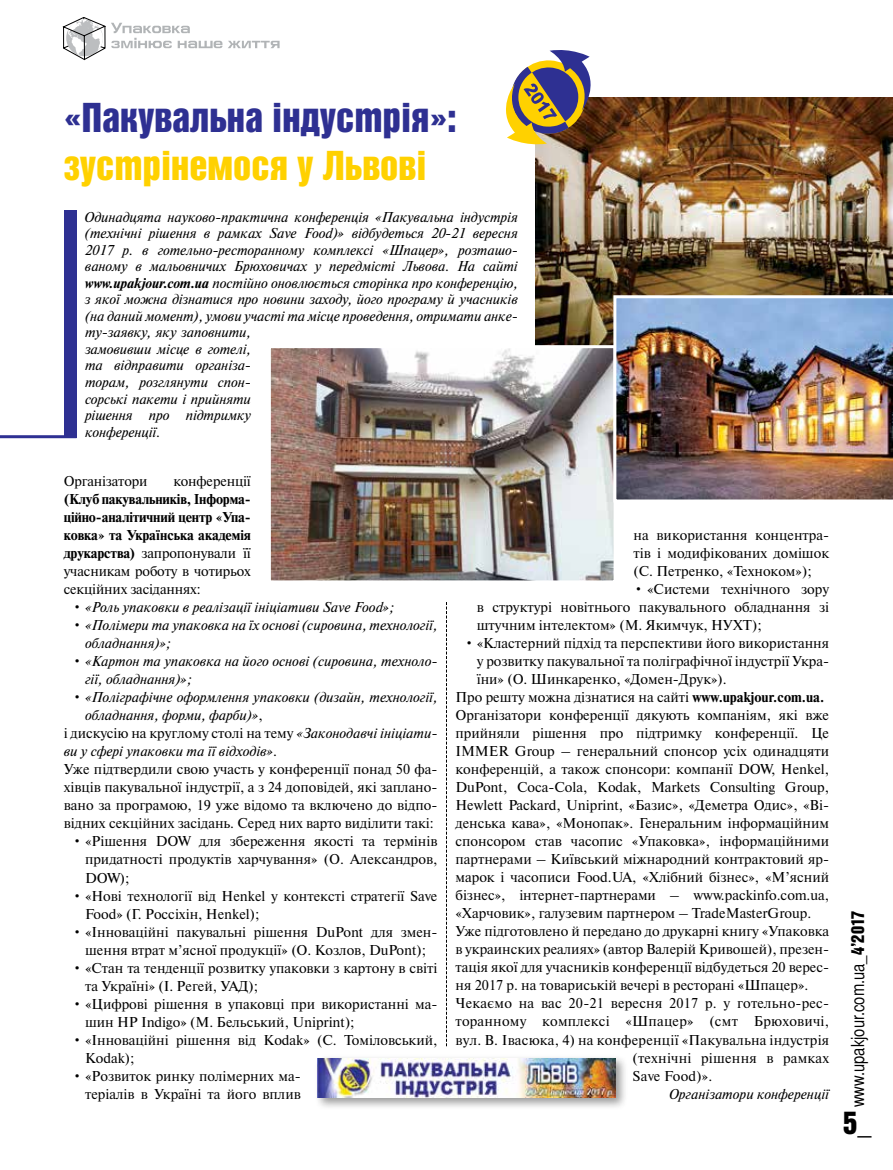
<style>
.page{position:relative;width:893px;height:1170px;background:#fff}
.page>*{position:absolute;margin:0;border:0;box-sizing:border-box;transform-origin:0 0}
.t1{font:40.5px "Bastion Kontrast Alt C";color:#2e3092}
.t2{font:40.5px "Bastion Kontrast Alt C";color:#ffd100}
.t3{font:31.5px "Bastion Kontrast Alt C";color:#000}
.t4{font:18px "Bastion C";color:#000}
.t5{font:14.25px/18px "Newton C";color:#000}
.t6{font:italic 14.25px/16.5px "Newton C";letter-spacing:-.005em;color:#000}
.t7{font:700 14.25px/18px "Newton C";letter-spacing:-.01em;color:#000;text-align:justify}
.s1{font-weight:700}
.s2{font-weight:400}
.s3{font-style:normal}
.s4{font-style:italic}
.s5{font-family:"Bastion Kontrast Alt C"}
</style>
<div class="page">
<svg style="left:63px;top:17px;width:159px;height:43px"></svg>
<svg style="left:228px;top:41px;width:52px;height:7px"></svg>
<hr style="left:0;top:435px;width:77px;height:3px;background:#2e3092">
<svg style="left:446px;top:602px;width:1px;height:444px"></svg>
<img style="left:536px;top:98px;width:357px;height:247px">
<img style="left:272px;top:349px;width:341px;height:230px">
<div style="left:268px;top:345px;width:349px;height:238px;border:3px solid #fff"></div>
<img style="left:613px;top:295px;width:280px;height:207px">
<svg style="left:506px;top:50px;width:96px;height:97px"></svg>
<div style="left:64px;top:210px;width:13px;height:228px;background:#2e3092"></div>
<div style="left:314px;top:1053px;width:314px;height:57px;background:#000;opacity:.4"></div>
<img style="left:318px;top:1057px;width:297px;height:40px">
<h1 class="t1" style="left:64px;top:97px;width:395px">«Пакувальна індустрія»:</h1>
<h1 class="t2" style="left:64px;top:145px;width:364px">зустрінемося у Львові</h1>
<p class="t6" style="left:85px;top:209px;width:434px">Одинадцята науково-практична конференція «Пакувальна індустрія (технічні рішення в рамках Save Food)» відбудеться 20-21 вересня 2017 р. в готельно-ресторанному комплексі «Шпацер», розташо&shy;ваному в мальовничих Брюховичах у передмісті Львова. На сайті <span class="s1">www.upakjour.com.ua</span> постійно оновлюється сторінка про конференцію, з якої можна дізнатися про новини заходу, його програму й учасників (на даний момент), умови участі та місце проведення, отримати анке&shy;ту-заявку, яку заповнити,<br>замовивши місце в готелі,<br>та відправити організа-<br>торам, розглянути спон-<br>сорські пакети і прийняти<br>рішення про підтримку<br>конференції.</p>
<p class="t5" style="left:64px;top:472px;width:85px">Організатори</p>
<p class="t5" style="left:173px;top:472px;width:79px">конференції</p>
<p class="t7" style="left:64px;top:490px;width:189px">(Клуб пакувальників, Інформа&shy;ційно-аналітичний центр «Упа&shy;ковка» та Українська академія друкарства) <span class="s2">запропонували її учасникам роботу в чотирьох секційних засіданнях:</span></p>
<p class="t6" style="left:72px;top:599px;width:323px"><span class="s3">•</span> «Роль упаковки в реалізації ініціативи Save Food»;</p>
<p class="t6" style="left:85px;top:616px;width:354px;line-height:18px;text-indent:-13px"><span class="s3">•</span> «Полімери та упаковка на їх основі (сировина, технології, обладнання)»;</p>
<p class="t6" style="left:85px;top:652px;width:354px;line-height:18px;text-indent:-13px"><span class="s3">•</span> «Картон та упаковка на його основі (сировина, техноло&shy;гії, обладнання)»;</p>
<p class="t6" style="left:72px;top:689px;width:367px"><span class="s3">•</span> «Поліграфічне оформлення упаковки (дизайн, технології,</p>
<p class="t6" style="left:85px;top:707px;width:179px">обладнання, форми, фарби)»<span class="s3">,</span></p>
<p class="t5" style="left:64px;top:724px;width:375px">і дискусію на круглому столі на тему <span class="s4">«Законодавчі ініціати-</span></p>
<p class="t6" style="left:64px;top:743px;width:215px">ви у сфері упаковки та її відходів»<span class="s3">.</span></p>
<p class="t5" style="left:64px;top:760px;width:375px">Уже підтвердили свою участь у конференції понад 50 фа-</p>
<p class="t5" style="left:64px;top:778px;width:375px">хівців пакувальної індустрії, а з 24 доповідей, які заплано-</p>
<p class="t5" style="left:64px;top:796px;width:375px">вано за програмою, 19 уже відомо та включено до відпо-</p>
<p class="t5" style="left:64px;top:814px;width:371px">відних секційних засідань. Серед них варто виділити такі:</p>
<p class="t5" style="left:85px;top:832px;width:354px;text-align:justify;text-indent:-13px">• «Рішення DOW для збереження якості та термінів придатності продуктів харчування» (О. Александров, DOW);</p>
<p class="t5" style="left:85px;top:886px;width:354px;text-indent:-13px">• «Нові технології від Henkel у контексті стратегії Save<br>Food» (Г. Россіхін, Henkel);</p>
<p class="t5" style="left:72px;top:922px;width:367px;text-align:center">• «Інноваційні пакувальні рішення DuPont для змен&shy;шення втрат м’ясної продукції» (О. Козлов, DuPont);</p>
<p class="t5" style="left:85px;top:958px;width:354px;text-indent:-13px">• «Стан та тенденції розвитку упаковки з картону в світі та Україні» (І. Регей, УАД);</p>
<p class="t5" style="left:85px;top:994px;width:354px;text-indent:-13px">• «Цифрові рішення в упаковці при використанні ма&shy;шин HP Indigo» (М. Бельський, Uniprint);</p>
<p class="t5" style="left:85px;top:1030px;width:354px;text-indent:-13px">• «Інноваційні рішення від Kodak» (С. Томіловський,<br>Kodak);</p>
<p class="t5" style="left:72px;top:1066px;width:230px;text-align:right">• «Розвиток ринку полімерних ма&shy;теріалів в Україні та його вплив</p>
<p class="t5" style="left:634px;top:526px;width:197px;text-align:justify">на використання концентра&shy;тів і модифікованих домішок (С. Петренко, «Техноком»);</p>
<p class="t5" style="left:477px;top:580px;width:354px;text-align:justify;text-indent:157px">• «Системи технічного зору в структурі новітнього пакувального обладнання зі штучним інтелектом» (М. Якимчук, НУХТ);</p>
<p class="t5" style="left:464px;top:634px;width:367px">• «Кластерний підхід та перспективи його використання</p>
<p class="t5" style="left:477px;top:652px;width:354px">у розвитку пакувальної та поліграфічної індустрії Укра-</p>
<p class="t5" style="left:477px;top:670px;width:251px">їни» (О. Шинкаренко, «Домен-Друк»).</p>
<p class="t5" style="left:455px;top:688px;width:370px">Про решту можна дізнатися на сайті <span class="s1">www.upakjour.com.ua.</span></p>
<p class="t5" style="left:455px;top:706px;width:375px">Організатори конференції дякують компаніям, які вже</p>
<p class="t5" style="left:455px;top:724px;width:375px">прийняли рішення про підтримку конференції. Це</p>
<p class="t5" style="left:455px;top:742px;width:375px">IMMER Group – генеральний спонсор усіх одинадцяти</p>
<p class="t5" style="left:455px;top:760px;width:375px">конференцій, а також спонсори: компанії DOW, Henkel,</p>
<p class="t5" style="left:455px;top:778px;width:375px">DuPont, Coca-Cola, Kodak, Markets Consulting Group,</p>
<p class="t5" style="left:455px;top:796px;width:375px">Hewlett Packard, Uniprint, «Базис», «Деметра Одис», «Ві-</p>
<p class="t5" style="left:455px;top:814px;width:375px">денська кава», «Монопак». Генеральним інформаційним</p>
<p class="t5" style="left:455px;top:832px;width:375px">спонсором став часопис «Упаковка», інформаційними</p>
<p class="t5" style="left:455px;top:850px;width:375px">партнерами – Київський міжнародний контрактовий яр-</p>
<p class="t5" style="left:455px;top:868px;width:375px">марок і часописи Food.UA, «Хлібний бізнес», «М’ясний</p>
<p class="t5" style="left:455px;top:886px;width:375px">бізнес», інтернет-партнерами – www.packinfo.com.ua,</p>
<p class="t5" style="left:455px;top:904px;width:357px">«Харчовик», галузевим партнером – TradeMasterGroup.</p>
<p class="t5" style="left:455px;top:922px;width:375px">Уже підготовлено й передано до друкарні книгу «Упаковка</p>
<p class="t5" style="left:455px;top:940px;width:375px">в украинских реалиях» (автор Валерій Кривошей), презен-</p>
<p class="t5" style="left:455px;top:958px;width:375px">тація якої для учасників конференції відбудеться 20 верес-</p>
<p class="t5" style="left:455px;top:976px;width:354px">ня 2017 р. на товариській вечері в ресторані «Шпацер».</p>
<p class="t5" style="left:455px;top:994px;width:375px">Чекаємо на вас 20-21 вересня 2017 р. у готельно-рес-</p>
<p class="t5" style="left:455px;top:1012px;width:375px">торанному комплексі «Шпацер» (смт Брюховичі,</p>
<p class="t5" style="left:455px;top:1030px;width:375px">вул. В. Івасюка, 4) на конференції «Пакувальна індустрія</p>
<p class="t5" style="left:632px;top:1048px;width:198px">(технічні рішення в рамках</p>
<p class="t5" style="left:632px;top:1066px;width:82px">Save Food)».</p>
<p class="t6" style="left:669px;top:1085px;width:161px">Організатори конференції</p>
<p class="t4" style="left:847px;top:1107px;width:198px;rotate:-90deg">www.upakjour.com.ua_<span class="s5">4’2017</span></p>
<h2 class="t3" style="left:843px;top:1106px;width:30px">5_</h2>
</div>
